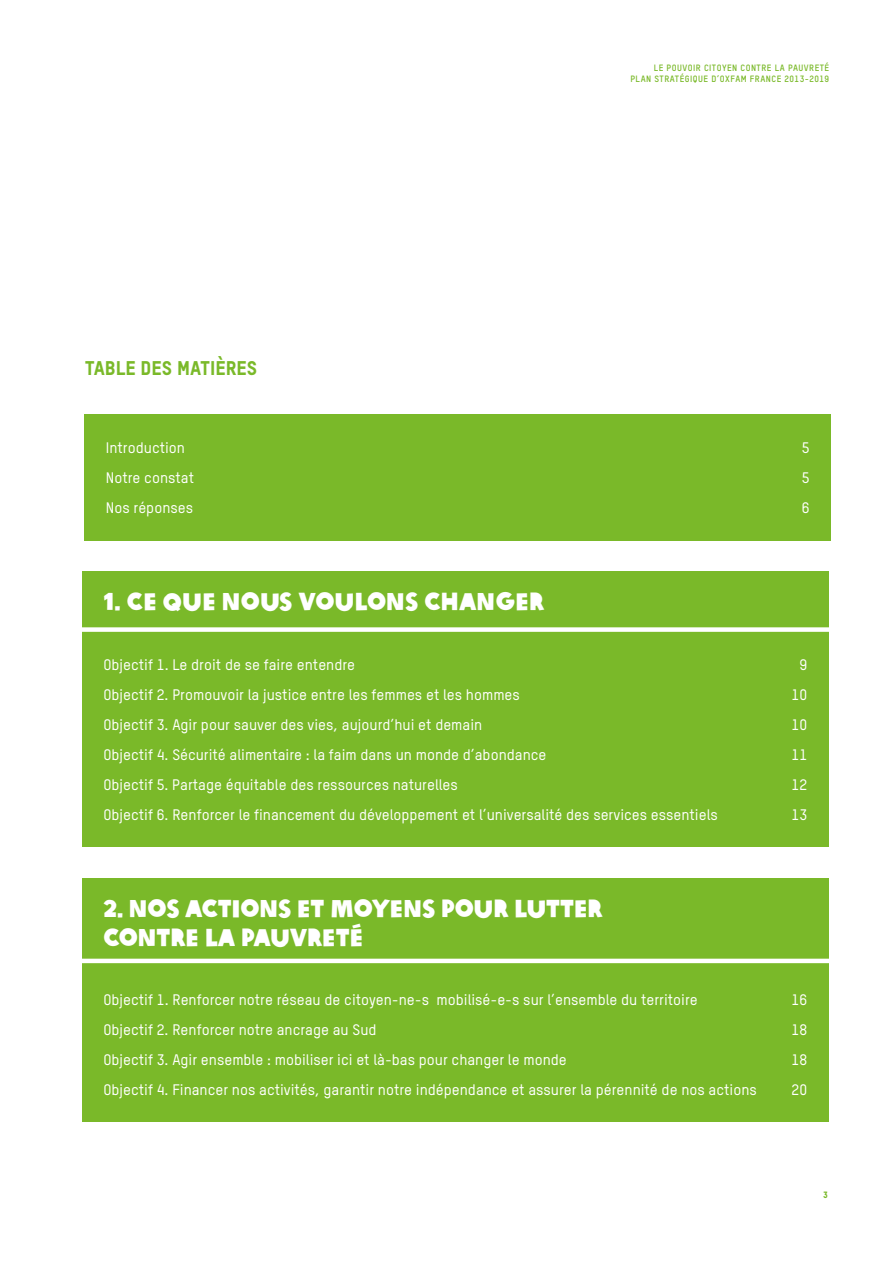
<style>
.page{position:relative;width:893px;height:1263px;background:#fff}
.page>*{position:absolute;margin:0;border:0;box-sizing:border-box;transform-origin:0 0}
.t1{font:24px/28.5px "Oxfam Global Headline";letter-spacing:-.01em;color:#fff}
.t2{font:19.5px "Oxfam TSTARPRO Headline";color:#7ab929}
.t3{font:500 15px "Oxfam TSTARPRO";color:#fff}
.t4{font:700 9px/10.8px "Oxfam TSTARPRO";letter-spacing:.05em;color:#7ab929;text-align:right}
.t5{font:9px "Oxfam TSTARPRO Headline";color:#7ab929}
</style>
<div class="page">
<div style="left:85px;top:414px;width:746px;height:126px;background:#7ab929"></div>
<div style="left:82px;top:878px;width:746px;height:244px;background:#7ab929"></div>
<hr style="left:68px;top:959px;width:780px;height:4px;background:#fff">
<div style="left:82px;top:571px;width:746px;height:275px;background:#7ab929"></div>
<div style="left:68px;top:627px;width:780px;height:5px;background:#fff"></div>
<h2 class="t2" style="left:85px;top:354px;width:174px">TABLE DES MATIÈRES</h2>
<p class="t4" style="left:630px;top:61px;width:200px">LE POUVOIR CITOYEN CONTRE LA PAUVRETÉ<br>PLAN STRATÉGIQUE D’OXFAM FRANCE 2013-2019</p>
<p class="t3" style="left:106px;top:436px;width:81px">Introduction</p>
<p class="t3" style="left:802px;top:436px;width:9px">5</p>
<p class="t3" style="left:106px;top:466px;width:90px">Notre constat</p>
<p class="t3" style="left:802px;top:466px;width:9px">5</p>
<p class="t3" style="left:106px;top:496px;width:89px">Nos réponses</p>
<p class="t3" style="left:802px;top:496px;width:9px">6</p>
<h1 class="t1" style="left:103px;top:585px;width:442px">1. CE QUE NOUS VOULONS CHANGER</h1>
<p class="t3" style="left:103px;top:653px;width:253px">Objectif 1. Le droit de se faire entendre</p>
<p class="t3" style="left:799px;top:653px;width:9px">9</p>
<p class="t3" style="left:103px;top:683px;width:418px">Objectif 2. Promouvoir la justice entre les femmes et les hommes</p>
<p class="t3" style="left:792px;top:683px;width:17px">10</p>
<p class="t3" style="left:103px;top:713px;width:380px">Objectif 3. Agir pour sauver des vies, aujourd’hui et demain</p>
<p class="t3" style="left:792px;top:713px;width:17px">10</p>
<p class="t3" style="left:103px;top:743px;width:444px">Objectif 4. Sécurité alimentaire : la faim dans un monde d’abondance</p>
<p class="t3" style="left:791px;top:743px;width:17px">11</p>
<p class="t3" style="left:103px;top:773px;width:356px">Objectif 5. Partage équitable des ressources naturelles</p>
<p class="t3" style="left:792px;top:773px;width:17px">12</p>
<p class="t3" style="left:103px;top:803px;width:616px">Objectif 6. Renforcer le financement du développement et l’universalité des services essentiels</p>
<p class="t3" style="left:792px;top:803px;width:17px">13</p>
<h1 class="t1" style="left:103px;top:892px;width:501px">2. NOS ACTIONS ET MOYENS POUR LUTTER<br>CONTRE LA PAUVRETÉ</h1>
<p class="t3" style="left:103px;top:989px;width:596px">Objectif 1. Renforcer notre réseau de citoyen-ne-s mobilisé-e-s sur l’ensemble du territoire</p>
<p class="t3" style="left:792px;top:989px;width:17px">16</p>
<p class="t3" style="left:103px;top:1019px;width:275px">Objectif 2. Renforcer notre ancrage au Sud</p>
<p class="t3" style="left:792px;top:1019px;width:17px">18</p>
<p class="t3" style="left:103px;top:1049px;width:465px">Objectif 3. Agir ensemble : mobiliser ici et là-bas pour changer le monde</p>
<p class="t3" style="left:792px;top:1049px;width:17px">18</p>
<p class="t3" style="left:103px;top:1079px;width:655px">Objectif 4. Financer nos activités, garantir notre indépendance et assurer la pérennité de nos actions</p>
<p class="t3" style="left:792px;top:1079px;width:17px">20</p>
<p class="t5" style="left:823px;top:1188px;width:6px">3</p>
</div>
